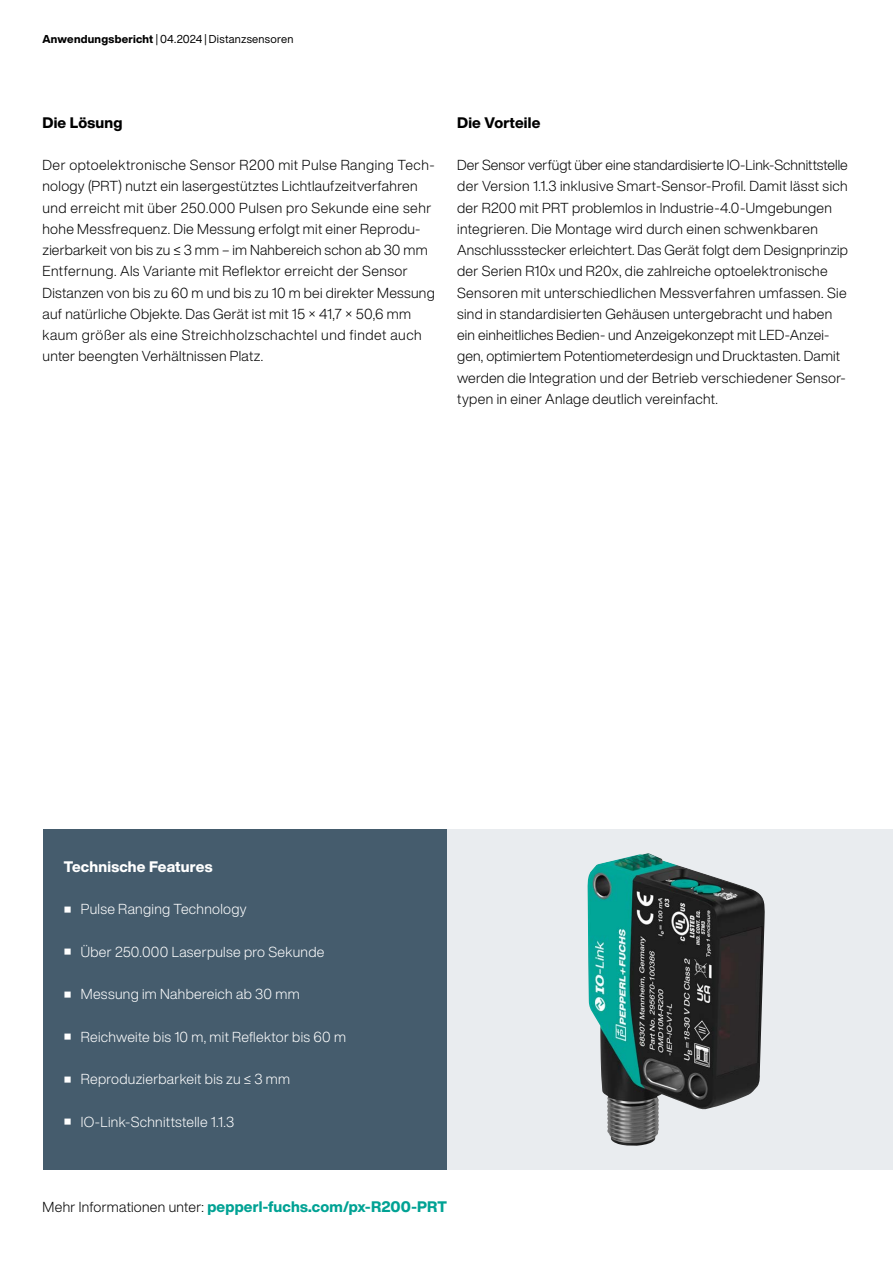
<style>
.page{position:relative;width:893px;height:1263px;background:#fff}
.page>*{position:absolute;margin:0;border:0;box-sizing:border-box;transform-origin:0 0}
.t1{font:800 15px "Helvetica Now Display";letter-spacing:.01em;color:#00a294}
.t2{font:800 15px "Helvetica Now Display";letter-spacing:.01em;color:#000}
.t3{font:800 15px "Helvetica Now Display";letter-spacing:.01em;color:#fff}
.t4{font:300 14.25px/21.3px "Helvetica Now Display";letter-spacing:.02em;color:#000}
.t5{font:300 14.25px "Helvetica Now Display";letter-spacing:.02em;color:#fff}
.t6{font:11.25px "Helvetica Now Display";letter-spacing:.02em;color:#000}
.s1{font-weight:800}
.s2{font-weight:300;font-size:14.25px;color:#000}
</style>
<div class="page">
<div style="left:446px;top:829px;width:447px;height:340px;background:#e9ecef"></div>
<img style="left:588px;top:853px;width:177px;height:293px">
<div style="left:43px;top:829px;width:403px;height:340px;background:#455c6d"></div>
<p class="t6" style="left:43px;top:31px;width:252px"><span class="s1">Anwendungsbericht</span> | 04.2024 | Distanzsensoren</p>
<p class="t2" style="left:43px;top:112px;width:81px">Die Lösung</p>
<p class="t4" style="left:43px;top:154px;width:394px">Der optoelektronische Sensor R200 mit Pulse Ranging Tech&shy;nology (PRT) nutzt ein lasergestütztes Lichtlaufzeitverfahren und erreicht mit über 250.000 Pulsen pro Sekunde eine sehr hohe Messfrequenz. Die Messung erfolgt mit einer Reprodu&shy;zierbarkeit von bis zu ≤ 3 mm – im Nahbereich schon ab 30 mm Entfernung. Als Variante mit Reflektor erreicht der Sensor Distanzen von bis zu 60 m und bis zu 10 m bei direkter Messung auf natürliche Objekte. Das Gerät ist mit 15 × 41,7 × 50,6 mm kaum größer als eine Streichholzschachtel und findet auch unter beengten Verhältnissen Platz.</p>
<p class="t2" style="left:457px;top:112px;width:85px">Die Vorteile</p>
<p class="t4" style="left:457px;top:154px;width:392px">Der Sensor verfügt über eine standardisierte IO-Link-Schnittstelle der Version 1.1.3 inklusive Smart-Sensor-Profil. Damit lässt sich der R200 mit PRT problemlos in Industrie-4.0-Umgebungen integrieren. Die Montage wird durch einen schwenkbaren Anschlussstecker erleichtert. Das Gerät folgt dem Designprinzip der Serien R10x und R20x, die zahlreiche optoelektronische Sensoren mit unterschiedlichen Messverfahren umfassen. Sie sind in standardisierten Gehäusen untergebracht und haben ein einheitliches Bedien- und Anzeigekonzept mit LED-Anzei&shy;gen, optimiertem Potentiometerdesign und Drucktasten. Damit werden die Integration und der Betrieb verschiedener Sensor&shy;typen in einer Anlage deutlich vereinfacht.</p>
<p class="t3" style="left:64px;top:856px;width:150px">Technische Features</p>
<p class="t5" style="left:65px;top:899px;width:183px"><sup>■</sup> Pulse Ranging Technology</p>
<p class="t5" style="left:65px;top:942px;width:261px"><sup>■</sup> Über 250.000 Laserpulse pro Sekunde</p>
<p class="t5" style="left:65px;top:984px;width:236px"><sup>■</sup> Messung im Nahbereich ab 30 mm</p>
<p class="t5" style="left:65px;top:1027px;width:283px"><sup>■</sup> Reichweite bis 10 m, mit Reflektor bis 60 m</p>
<p class="t5" style="left:65px;top:1070px;width:227px"><sup>■</sup> Reproduzierbarkeit bis zu ≤ 3 mm</p>
<p class="t5" style="left:65px;top:1112px;width:171px"><sup>■</sup> IO-Link-Schnittstelle 1.1.3</p>
<p class="t1" style="left:43px;top:1196px;width:406px"><span class="s2">Mehr Informationen unter:</span> pepperl-fuchs.com/px-R200-PRT</p>
</div>
